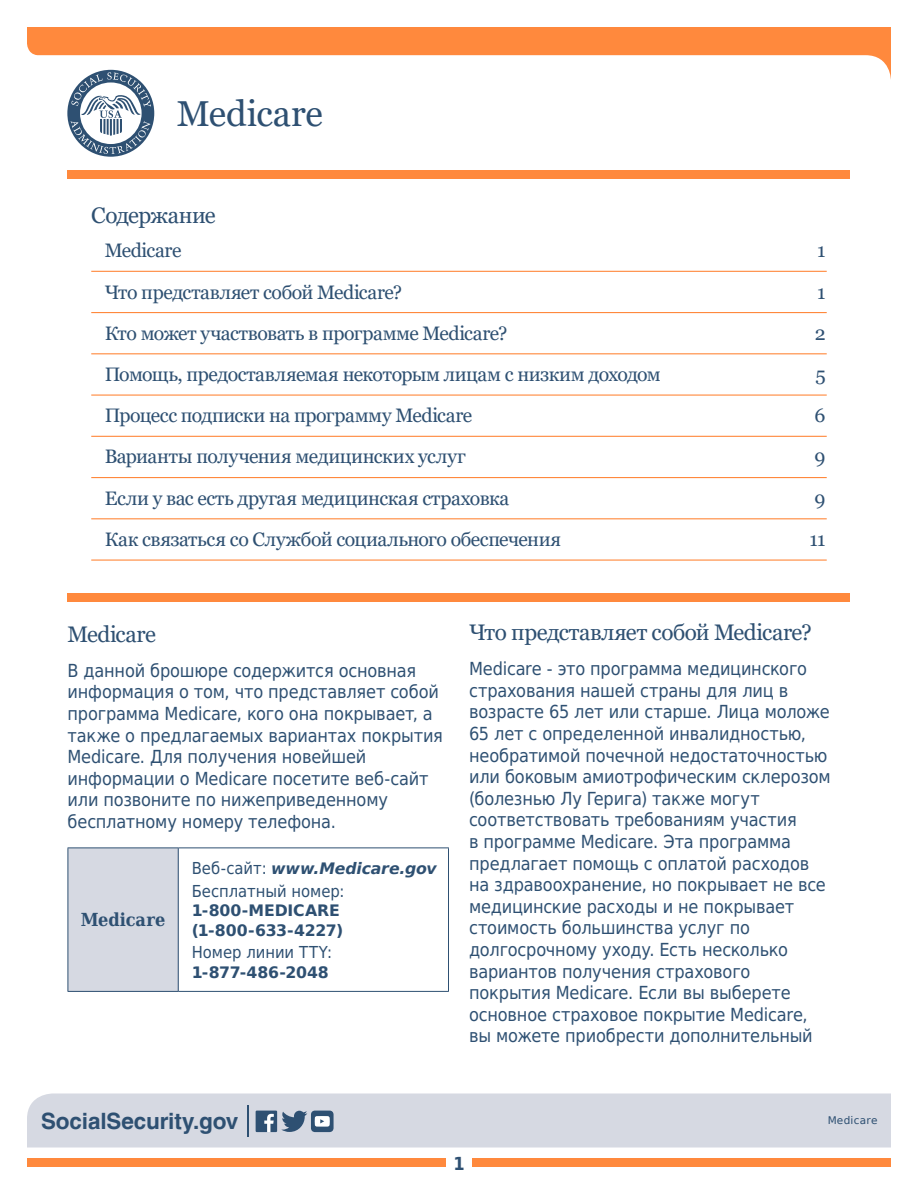
<style>
.page{position:relative;width:918px;height:1188px;background:#fff}
.page>*{position:absolute;margin:0;border:0;box-sizing:border-box;transform-origin:0 0}
.t1{font:36px "Georgia";letter-spacing:-.005em;color:#2e5072}
.t2{font:22.5px "Georgia";letter-spacing:-.02em;color:#2e5072}
.t3{font:700 22.5px "Helvetica";letter-spacing:-.005em;color:#2e5072}
.t4{font:19.5px "Georgia";letter-spacing:-.02em;color:#2e5072}
.t5{font:18px/21.6px "DejaVu Sans Condensed";letter-spacing:-.01em;color:#2e5072}
.t6{font:700 18px "DejaVu Serif Condensed";color:#2e5072}
.t7{font:700 18px "DejaVu Sans Condensed";color:#2e5072}
.t8{font:16.5px "DejaVu Sans Condensed";color:#2e5072}
.t9{font:700 15.75px/19.5px "DejaVu Sans";letter-spacing:-.01em;color:#2e5072}
.t10{font:italic 700 15.75px "DejaVu Sans";letter-spacing:-.01em;color:#2e5072}
.t11{font:10.5px "DejaVu Sans";letter-spacing:.025em;color:#2e5072}
.s1{font-family:"DejaVu Sans Condensed";font-weight:400;font-style:normal;font-size:16.5px}
</style>
<div class="page">
<div style="left:27px;top:1159px;width:419px;height:8px;background:#ff893d"></div>
<div style="left:472px;top:1159px;width:419px;height:8px;background:#ff893d"></div>
<div style="left:27px;top:1094px;width:864px;height:54px;background:#d6d9e2"></div>
<hr style="left:247px;top:1105px;width:2px;height:32px;background:#2e5072">
<div style="left:68px;top:171px;width:782px;height:8px;background:#ff893d"></div>
<svg style="left:27px;top:27px;width:864px;height:53px;fill:#ff893d"></svg>
<svg style="left:67px;top:70px;width:87px;height:87px"></svg>
<svg style="left:71px;top:72px;width:80px;height:82px"></svg>
<hr style="left:91px;top:271px;width:736px;height:1px;background:#ff893d">
<hr style="left:91px;top:312px;width:736px;height:1px;background:#ff893d">
<hr style="left:91px;top:353px;width:736px;height:1px;background:#ff893d">
<hr style="left:91px;top:395px;width:736px;height:1px;background:#ff893d">
<hr style="left:91px;top:436px;width:736px;height:1px;background:#ff893d">
<hr style="left:91px;top:477px;width:736px;height:1px;background:#ff893d">
<hr style="left:91px;top:518px;width:736px;height:1px;background:#ff893d">
<hr style="left:91px;top:560px;width:736px;height:1px;background:#ff893d">
<div style="left:68px;top:593px;width:782px;height:8px;background:#ff893d"></div>
<div style="left:68px;top:848px;width:110px;height:143px;background:#d6d9e2"></div>
<hr style="left:178px;top:848px;width:271px;height:1px;background:#2e5072">
<hr style="left:178px;top:848px;width:1px;height:143px;background:#2e5072">
<hr style="left:448px;top:848px;width:1px;height:143px;background:#2e5072">
<hr style="left:178px;top:991px;width:271px;height:1px;background:#2e5072">
<hr style="left:68px;top:848px;width:110px;height:1px;background:#2e5072">
<hr style="left:68px;top:848px;width:1px;height:143px;background:#2e5072">
<hr style="left:68px;top:991px;width:110px;height:1px;background:#2e5072">
<div style="left:256px;top:1111px;width:21px;height:21px;background:#2e5072"></div>
<svg style="left:264px;top:1114px;width:10px;height:18px"></svg>
<svg style="left:281px;top:1111px;width:53px;height:21px"></svg>
<h1 class="t1" style="left:177px;top:92px;width:147px">Medicare</h1>
<h1 class="t2" style="left:91px;top:201px;width:126px">Содержание</h1>
<p class="t4" style="left:105px;top:239px;width:78px">Medicare</p>
<p class="t4" style="left:817px;top:239px;width:10px">1</p>
<p class="t4" style="left:105px;top:280px;width:299px">Что представляет собой Medicare?</p>
<p class="t4" style="left:817px;top:280px;width:10px">1</p>
<p class="t4" style="left:105px;top:321px;width:404px">Кто может участвовать в программе Medicare?</p>
<p class="t4" style="left:815px;top:321px;width:12px">2</p>
<p class="t4" style="left:105px;top:362px;width:558px">Помощь, предоставляемая некоторым лицам с низким доходом</p>
<p class="t4" style="left:815px;top:362px;width:12px">5</p>
<p class="t4" style="left:105px;top:404px;width:369px">Процесс подписки на программу Medicare</p>
<p class="t4" style="left:815px;top:404px;width:13px">6</p>
<p class="t4" style="left:105px;top:445px;width:363px">Варианты получения медицинских услуг</p>
<p class="t4" style="left:815px;top:445px;width:13px">9</p>
<p class="t4" style="left:105px;top:486px;width:406px">Если у вас есть другая медицинская страховка</p>
<p class="t4" style="left:815px;top:486px;width:13px">9</p>
<p class="t4" style="left:105px;top:527px;width:458px">Как связаться со Службой социального обеспечения</p>
<p class="t4" style="left:810px;top:527px;width:18px">11</p>
<h1 class="t2" style="left:68px;top:620px;width:90px">Medicare</h1>
<p class="t5" style="left:68px;top:659px;width:377px">В данной брошюре содержится основная информация о том, что представляет собой программа Medicare, кого она покрывает, а также о предлагаемых вариантах покрытия Medicare. Для получения новейшей информации о Medicare посетите веб-сайт или позвоните по нижеприведенному бесплатному номеру телефона.</p>
<p class="t6" style="left:81px;top:906px;width:86px">Medicare</p>
<p class="t10" style="left:192px;top:856px;width:247px"><span class="s1">Веб-сайт:</span> www.Medicare.gov</p>
<p class="t8" style="left:192px;top:876px;width:154px">Бесплатный номер:</p>
<p class="t9" style="left:192px;top:900px;width:153px">1-800-MEDICARE (1-800-633-4227)</p>
<p class="t8" style="left:192px;top:938px;width:142px">Номер линии TTY:</p>
<p class="t9" style="left:192px;top:962px;width:139px">1-877-486-2048</p>
<h1 class="t2" style="left:469px;top:619px;width:344px">Что представляет собой Medicare?</h1>
<p class="t5" style="left:469px;top:657px;width:363px">Medicare - это программа медицинского страхования нашей страны для лиц в возрасте 65 лет или старше. Лица моложе 65 лет с определенной инвалидностью, необратимой почечной недостаточностью или боковым амиотрофическим склерозом (болезнью Лу Герига) также могут соответствовать требованиям участия<br>в программе Medicare. Эта программа предлагает помощь с оплатой расходов на здравоохранение, но покрывает не все медицинские расходы и не покрывает стоимость большинства услуг по долгосрочному уходу. Есть несколько вариантов получения страхового покрытия Medicare. Если вы выберете основное страховое покрытие Medicare, вы можете приобрести дополнительный</p>
<p class="t3" style="left:41px;top:1108px;width:199px">SocialSecurity.gov</p>
<p class="t7" style="left:453px;top:1148px;width:13px">1</p>
<p class="t11" style="left:828px;top:1112px;width:51px">Medicare</p>
</div>
